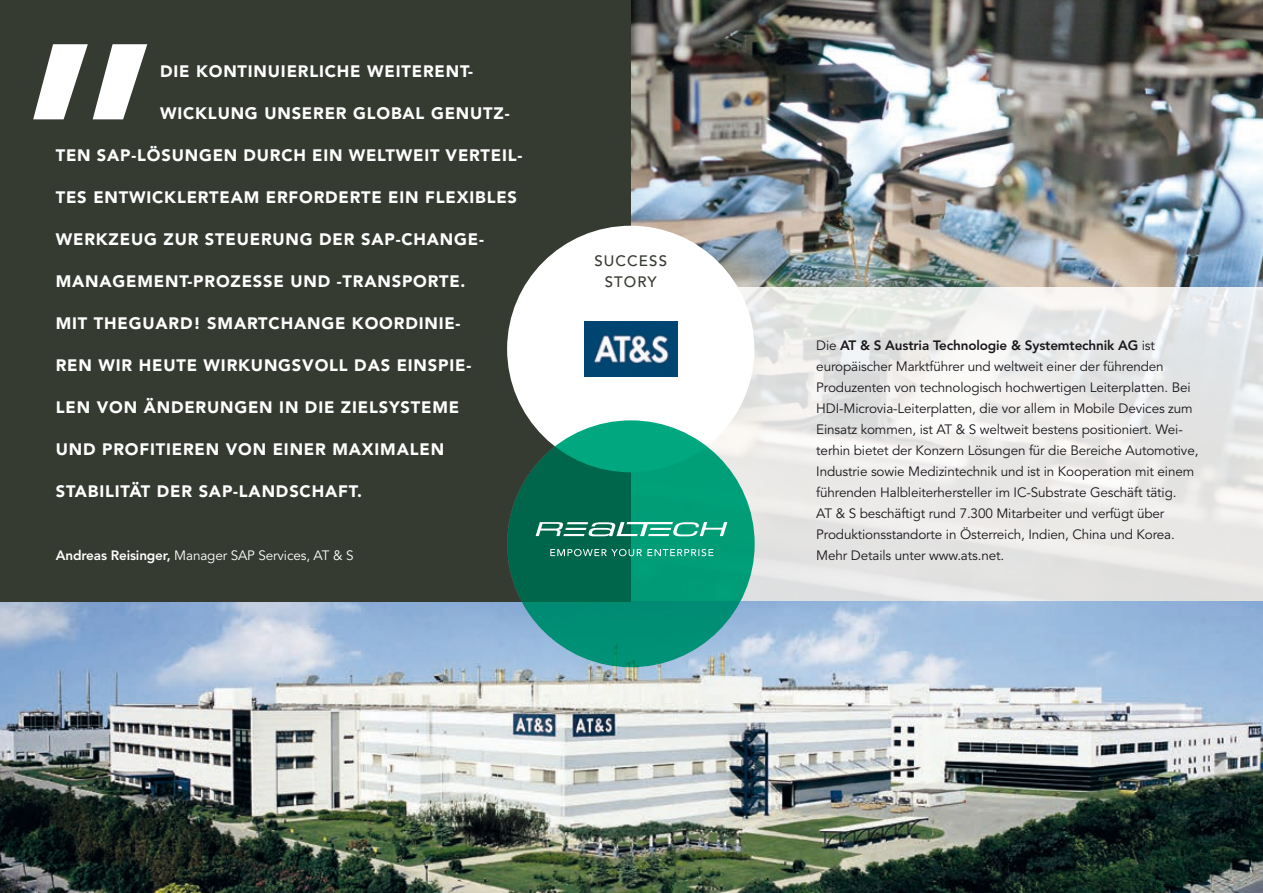
<style>
.page{position:relative;width:1263px;height:893px;background:#fff}
.page>*{position:absolute;margin:0;border:0;box-sizing:border-box;transform-origin:0 0}
.headline_abschnitt{font:900 16.5px "Avenir LT Std";letter-spacing:.05em;color:#fff}
.t1{font:500 15px/21px "Avenir LT Std";letter-spacing:.075em;color:#363b31;text-align:center}
.copy{font:13.5px/21px "Avenir LT Std";letter-spacing:-.01em;color:#1a171c}
.copy-2{font:13.5px "Avenir LT Std";letter-spacing:-.01em;color:#fff}
.s1{font-weight:800}
</style>
<div class="page">
<img style="left:630px;top:0;width:633px;height:287px">
<svg style="left:708px;top:287px;width:555px;height:315px;fill:#eae9e7"></svg>
<img style="left:0;top:602px;width:1263px;height:291px">
<div style="left:0;top:0;width:630px;height:602px;background:#363b31"></div>
<svg style="left:33px;top:44px;width:114px;height:75px"></svg>
<div style="left:507px;top:226px;width:247px;height:246px;background:#fff;border-radius:50%"></div>
<svg style="left:507px;top:420px;width:248px;height:247px;background:#01896a"></svg>
<img style="left:584px;top:322px;width:93px;height:54px">
<svg style="left:550px;top:549px;width:163px;height:7px"></svg>
<svg style="left:536px;top:522px;width:191px;height:14px;background:#61b19d"></svg>
<p class="headline_abschnitt" style="left:160px;top:61px;width:314px">DIE KONTINUIERLICHE WEITERENT-</p>
<p class="headline_abschnitt" style="left:160px;top:103px;width:351px">WICKLUNG UNSERER GLOBAL GENUTZ-</p>
<p class="headline_abschnitt" style="left:56px;top:145px;width:468px">TEN SAP-LÖSUNGEN DURCH EIN WELTWEIT VERTEIL-</p>
<p class="headline_abschnitt" style="left:56px;top:187px;width:463px">TES ENTWICKLERTEAM ERFORDERTE EIN FLEXIBLES</p>
<p class="headline_abschnitt" style="left:56px;top:229px;width:430px">WERKZEUG ZUR STEUERUNG DER SAP-CHANGE-</p>
<p class="headline_abschnitt" style="left:56px;top:271px;width:411px">MANAGEMENT-PROZESSE UND -TRANSPORTE.</p>
<p class="headline_abschnitt" style="left:56px;top:313px;width:406px">MIT THEGUARD! SMARTCHANGE KOORDINIE-</p>
<p class="headline_abschnitt" style="left:56px;top:355px;width:417px">REN WIR HEUTE WIRKUNGSVOLL DAS EINSPIE-</p>
<p class="headline_abschnitt" style="left:56px;top:397px;width:405px">LEN VON ÄNDERUNGEN IN DIE ZIELSYSTEME</p>
<p class="headline_abschnitt" style="left:56px;top:439px;width:390px">UND PROFITIEREN VON EINER MAXIMALEN</p>
<p class="headline_abschnitt" style="left:56px;top:481px;width:308px">STABILITÄT DER SAP-LANDSCHAFT.</p>
<p class="copy-2" style="left:56px;top:547px;width:299px"><span class="s1">Andreas Reisinger,</span> Manager SAP Services, AT &amp; S</p>
<p class="t1" style="left:594px;top:251px;width:74px">SUCCESS<br>STORY</p>
<p class="copy" style="left:816px;top:335px;width:384px">Die <span class="s1">AT &amp; S Austria Technologie &amp; Systemtechnik AG</span> ist europäischer Marktführer und weltweit einer der führenden Produzenten von technologisch hochwertigen Leiterplatten. Bei HDI-Microvia-Leiterplatten, die vor allem in Mobile Devices zum Einsatz kommen, ist AT &amp; S weltweit bestens positioniert. Wei&shy;terhin bietet der Konzern Lösungen für die Bereiche Automotive, Industrie sowie Medizintechnik und ist in Kooperation mit einem führenden Halbleiterhersteller im IC-Substrate Geschäft tätig.<br>AT &amp; S beschäftigt rund 7.300 Mitarbeiter und verfügt über Produktionsstandorte in Österreich, Indien, China und Korea.<br>Mehr Details unter www.ats.net.</p>
</div>
